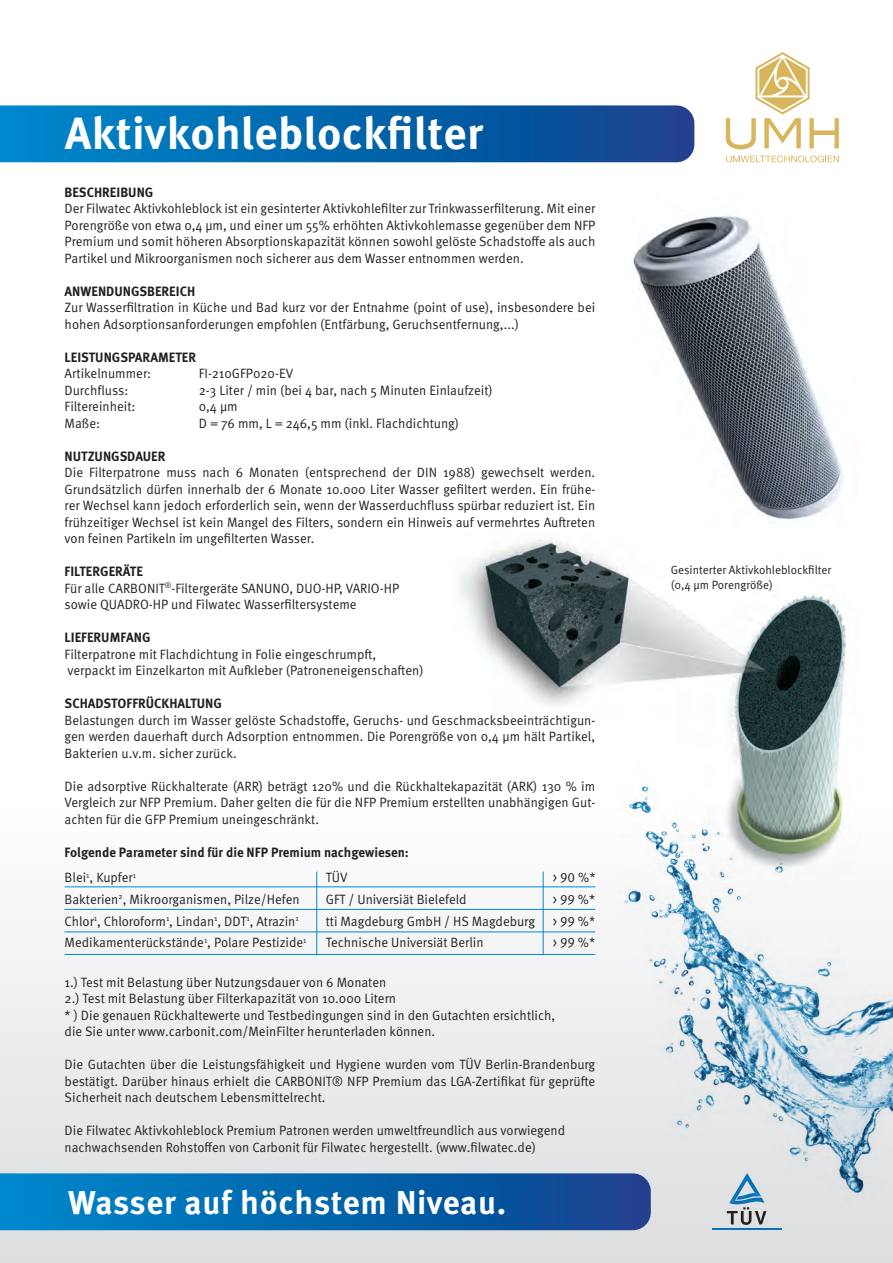
<style>
.page{position:relative;width:893px;height:1263px;background:#fff}
.page>*{position:absolute;margin:0;border:0;box-sizing:border-box;transform-origin:0 0}
.t1{font:700 45px "Meta Pro";letter-spacing:.01em;color:#fff}
.t2{font:700 33px "Meta Pro";letter-spacing:.02em;color:#fff}
.t3{font:13.5px/16.5px "Meta Pro Norm";color:#231f20;scale:.96 1}
.t4{font:700 13.5px "Meta Pro";color:#231f20;scale:.96 1}
.t5{font:12px/15px "Meta Pro Norm";color:#231f20;scale:.96 1}
</style>
<div class="page">
<img style="left:459px;top:537px;width:387px;height:227px">
<div style="left:0;top:801px;width:893px;height:462px;background:linear-gradient(to bottom,#fcfefe,#dddde0)"></div>
<svg style="left:727px;top:1205px;width:39px;height:20px"></svg>
<hr style="left:712px;top:1228px;width:69px;height:2px;background:#0971b7">
<img style="left:633px;top:214px;width:210px;height:309px">
<svg style="left:0;top:1173px;width:651px;height:57px;background:#0667ae"></svg>
<svg style="left:0;top:105px;width:694px;height:57px;background:#0766ad"></svg>
<svg style="left:726px;top:156px;width:113px;height:6px"></svg>
<svg style="left:726px;top:52px;width:113px;height:97px"></svg>
<img style="left:604px;top:764px;width:289px;height:441px">
<hr style="left:65px;top:886px;width:530px;height:1px;background:#0089cf">
<hr style="left:65px;top:909px;width:530px;height:1px;background:#0089cf">
<hr style="left:65px;top:932px;width:530px;height:1px;background:#0089cf">
<hr style="left:65px;top:954px;width:530px;height:1px;background:#0089cf">
<hr style="left:316px;top:871px;width:1px;height:84px;background:#0089cf">
<hr style="left:543px;top:871px;width:1px;height:84px;background:#0089cf">
<h1 class="t1" style="left:65px;top:98px;width:420px">Aktivkohleblockfilter</h1>
<p class="t4" style="left:65px;top:181px;width:94px">BESCHREIBUNG</p>
<p class="t3" style="left:65px;top:199px;width:554px;text-align:justify">Der Filwatec Aktivkohleblock ist ein gesinterter Aktivkohlefilter zur Trinkwasserfilterung. Mit einer Porengröße von etwa 0,4 µm, und einer um 55% erhöhten Aktivkohlemasse gegenüber dem NFP Premium und somit höheren Absorptionskapazität können sowohl gelöste Schadstoffe als auch Partikel und Mikroorganismen noch sicherer aus dem Wasser entnommen werden.</p>
<p class="t4" style="left:65px;top:280px;width:138px">ANWENDUNGSBEREICH</p>
<p class="t3" style="left:65px;top:298px;width:554px">Zur Wasserfiltration in Küche und Bad kurz vor der Entnahme (point of use), insbesondere bei hohen Adsorptionsanforderungen empfohlen (Entfärbung, Geruchsentfernung,...)</p>
<p class="t4" style="left:65px;top:346px;width:138px">LEISTUNGSPARAMETER</p>
<p class="t3" style="left:65px;top:364px;width:92px">Artikelnummer:<br>Durchfluss:<br>Filtereinheit:<br>Maße:</p>
<p class="t4" style="left:65px;top:445px;width:107px">NUTZUNGSDAUER</p>
<p class="t3" style="left:65px;top:463px;width:554px;text-align:justify">Die Filterpatrone muss nach 6 Monaten (entsprechend der DIN 1988) gewechselt werden.<br>Grundsätzlich dürfen innerhalb der 6 Monate 10.000 Liter Wasser gefiltert werden. Ein frühe&shy;rer Wechsel kann jedoch erforderlich sein, wenn der Wasserduchfluss spürbar reduziert ist. Ein frühzeitiger Wechsel ist kein Mangel des Filters, sondern ein Hinweis auf vermehrtes Auftreten von feinen Partikeln im ungefilterten Wasser.</p>
<p class="t4" style="left:65px;top:561px;width:83px">FILTERGERÄTE</p>
<p class="t3" style="left:65px;top:579px;width:350px">Für alle CARBONIT<sup>®</sup>-Filtergeräte SANUNO, DUO-HP, VARIO-HP sowie QUADRO-HP und Filwatec Wasserfiltersysteme</p>
<p class="t4" style="left:65px;top:627px;width:91px">LIEFERUMFANG</p>
<p class="t3" style="left:65px;top:645px;width:375px">Filterpatrone mit Flachdichtung in Folie eingeschrumpft, verpackt im Einzelkarton mit Aufkleber (Patroneneigenschaften)</p>
<p class="t4" style="left:65px;top:693px;width:165px">SCHADSTOFFRÜCKHALTUNG</p>
<p class="t3" style="left:65px;top:711px;width:554px;text-align:justify">Belastungen durch im Wasser gelöste Schadstoffe, Geruchs- und Geschmacksbeeinträchtigun&shy;gen werden dauerhaft durch Adsorption entnommen. Die Porengröße von 0,4 µm hält Partikel, Bakterien u.v.m. sicher zurück.</p>
<p class="t3" style="left:65px;top:777px;width:554px;text-align:justify">Die adsorptive Rückhalterate (ARR) beträgt 120% und die Rückhaltekapazität (ARK) 130 % im Vergleich zur NFP Premium. Daher gelten die für die NFP Premium erstellten unabhängigen Gut&shy;achten für die GFP Premium uneingeschränkt.</p>
<p class="t4" style="left:65px;top:841px;width:360px">Folgende Parameter sind für die NFP Premium nachgewiesen:</p>
<p class="t3" style="left:199px;top:364px;width:308px">FI-210GFP020-EV<br>2-3 Liter / min (bei 4 bar, nach 5 Minuten Einlaufzeit)<br>0,4 µm<br>D = 76 mm, L = 246,5 mm (inkl. Flachdichtung)</p>
<p class="t3" style="left:65px;top:866px;width:254px;line-height:21.8px">Blei<sup>1</sup>, Kupfer<sup>1<br></sup>Bakterien<sup>2</sup>, Mikroorganismen, Pilze/Hefen Chlor<sup>1</sup>, Chloroform<sup>1</sup>, Lindan<sup>1</sup>, DDT<sup>1</sup>, Atrazin<sup>1<br></sup>Medikamenterückstände<sup>1</sup>, Polare Pestizide<sup>1</sup></p>
<p class="t3" style="left:326px;top:866px;width:220px;line-height:21.8px">TÜV<br>GFT / Universiät Bielefeld<br>tti Magdeburg GmbH / HS Magdeburg<br>Technische Universiät Berlin</p>
<p class="t3" style="left:553px;top:866px;width:46px;line-height:21.8px;text-align:justify">&gt; 90 %* &gt; 99 %* &gt; 99 %* &gt; 99 %*</p>
<p class="t3" style="left:65px;top:973px;width:513px">1.) Test mit Belastung über Nutzungsdauer von 6 Monaten<br>2.) Test mit Belastung über Filterkapazität von 10.000 Litern<br>* ) Die genauen Rückhaltewerte und Testbedingungen sind in den Gutachten ersichtlich, die Sie unter www.carbonit.com/MeinFilter herunterladen können.</p>
<p class="t3" style="left:65px;top:1055px;width:554px;text-align:justify">Die Gutachten über die Leistungsfähigkeit und Hygiene wurden vom TÜV Berlin-Brandenburg bestätigt. Darüber hinaus erhielt die CARBONIT® NFP Premium das LGA-Zertifikat für geprüfte Sicherheit nach deutschem Lebensmittelrecht.</p>
<p class="t3" style="left:65px;top:1121px;width:523px">Die Filwatec Aktivkohleblock Premium Patronen werden umweltfreundlich aus vorwiegend nachwachsenden Rohstoffen von Carbonit für Filwatec hergestellt. (www.filwatec.de)</p>
<h2 class="t2" style="left:68px;top:1176px;width:440px">Wasser auf höchstem Niveau.</h2>
<p class="t5" style="left:671px;top:561px;width:169px">Gesinterter Aktivkohleblockfilter (0,4 µm Porengröße)</p>
</div>
